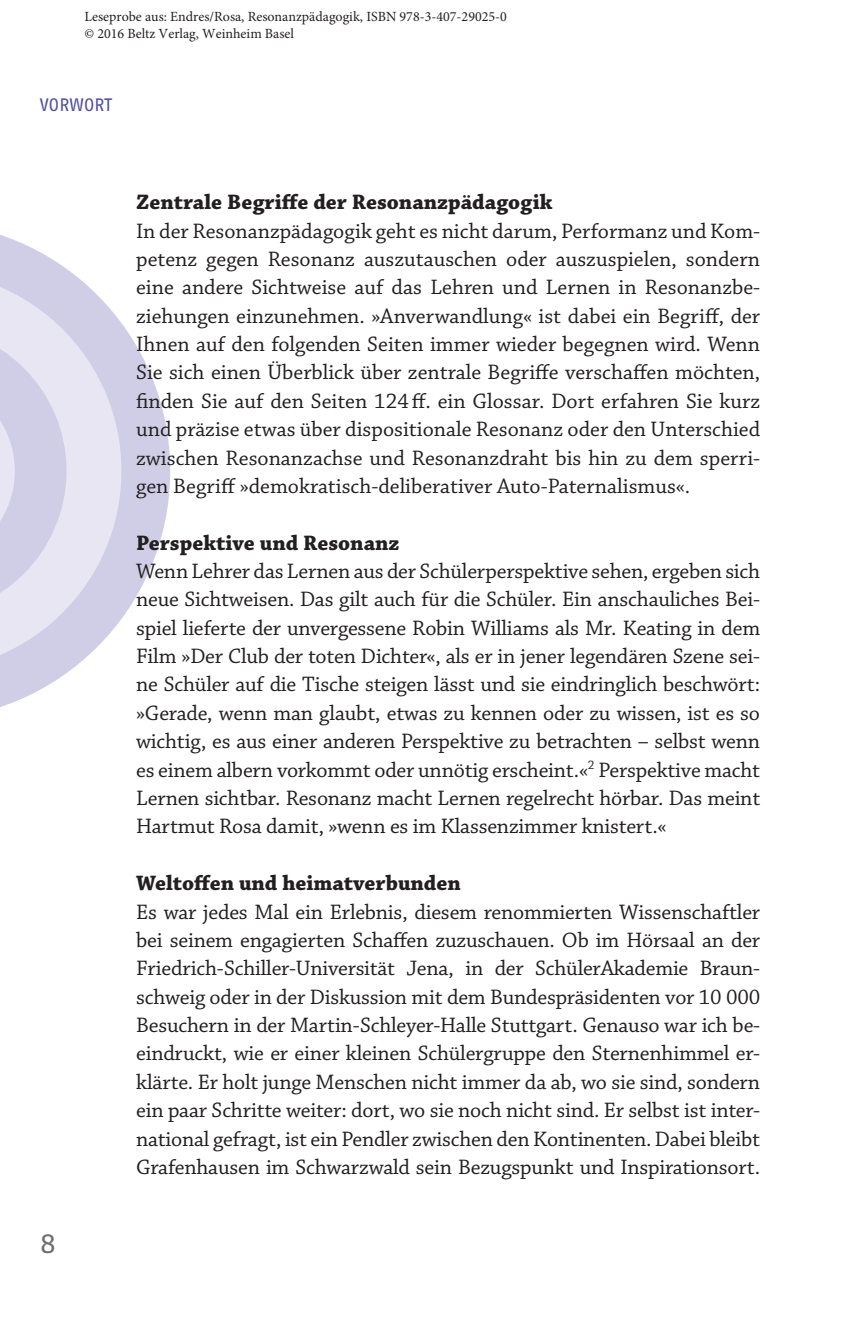
<style>
.page{position:relative;width:868px;height:1333px;background:#fff}
.page>*{position:absolute;margin:0;border:0;box-sizing:border-box;transform-origin:0 0}
.t1{font:28px "Fago OT";color:#6c6d70}
.t2{font:22px/28.4px "Chaparral Pro";letter-spacing:-.01em;color:#231f20;text-align:justify}
.t3{font:700 22px "Chaparral Pro";color:#231f20}
.t4{font:18px "Fago OT";color:#504fa1}
.t5{font:14px/17px "Minion Pro";color:#231f20}
</style>
<div class="page">
<svg style="left:0;top:235px;width:170px;height:472px"></svg>
<svg style="left:0;top:271px;width:121px;height:400px;background:#dedced"></svg>
<svg style="left:0;top:325px;width:66px;height:291px;background:#dad8eb"></svg>
<p class="t5" style="left:84px;top:10px;width:424px">Leseprobe aus: Endres/Rosa, Resonanzpädagogik, ISBN 978-3-407-29025-0 © 2016 Beltz Verlag, Weinheim Basel</p>
<p class="t4" style="left:40px;top:94px;width:21px">VORWORT</p>
<p class="t1" style="left:40px;top:1226px;width:18px">8</p>
<p class="t3" style="left:136px;top:189px;width:417px">Zentrale Begriffe der Resonanzpädagogik</p>
<p class="t2" style="left:136px;top:217px;width:625px">In der Resonanzpädagogik geht es nicht darum, Performanz und Kom&shy;petenz gegen Resonanz auszutauschen oder auszuspielen, sondern eine andere Sichtweise auf das Lehren und Lernen in Resonanzbe&shy;ziehungen einzunehmen. »Anverwandlung« ist dabei ein Begriff, der Ihnen auf den folgenden Seiten immer wieder begegnen wird. Wenn Sie sich einen Überblick über zentrale Begriffe verschaffen möchten, finden Sie auf den Seiten 124ff. ein Glossar. Dort erfahren Sie kurz und präzise etwas über dispositionale Resonanz oder den Unterschied zwischen Resonanzachse und Resonanzdraht bis hin zu dem sperri&shy;gen Begriff »demokratisch-deliberativer Auto-Paternalismus«.</p>
<p class="t3" style="left:136px;top:529px;width:265px">Perspektive und Resonanz</p>
<p class="t2" style="left:136px;top:557px;width:625px">Wenn Lehrer das Lernen aus der Schülerperspektive sehen, ergeben sich neue Sichtweisen. Das gilt auch für die Schüler. Ein anschauliches Bei&shy;spiel lieferte der unvergessene Robin Williams als Mr. Keating in dem Film »Der Club der toten Dichter«, als er in jener legendären Szene sei&shy;ne Schüler auf die Tische steigen lässt und sie eindringlich beschwört: »Gerade, wenn man glaubt, etwas zu kennen oder zu wissen, ist es so wichtig, es aus einer anderen Perspektive zu betrachten – selbst wenn es einem albern vorkommt oder unnötig erscheint.«<sup>2</sup> Perspektive macht Lernen sichtbar. Resonanz macht Lernen regelrecht hörbar. Das meint Hartmut Rosa damit, »wenn es im Klassenzimmer knistert.«</p>
<p class="t3" style="left:136px;top:870px;width:326px">Weltoffen und heimatverbunden</p>
<p class="t2" style="left:136px;top:898px;width:625px">Es war jedes Mal ein Erlebnis, diesem renommierten Wissenschaftler bei seinem engagierten Schaffen zuzuschauen. Ob im Hörsaal an der Friedrich-Schiller-Universität Jena, in der SchülerAkademie Braun&shy;schweig oder in der Diskussion mit dem Bundespräsidenten vor 10 000<br>Besuchern in der Martin-Schleyer-Halle Stuttgart. Genauso war ich be&shy;eindruckt, wie er einer kleinen Schülergruppe den Sternenhimmel er&shy;klärte. Er holt junge Menschen nicht immer da ab, wo sie sind, sondern ein paar Schritte weiter: dort, wo sie noch nicht sind. Er selbst ist inter&shy;national gefragt, ist ein Pendler zwischen den Kontinenten. Dabei bleibt Grafenhausen im Schwarzwald sein Bezugspunkt und Inspirationsort.</p>
</div>
